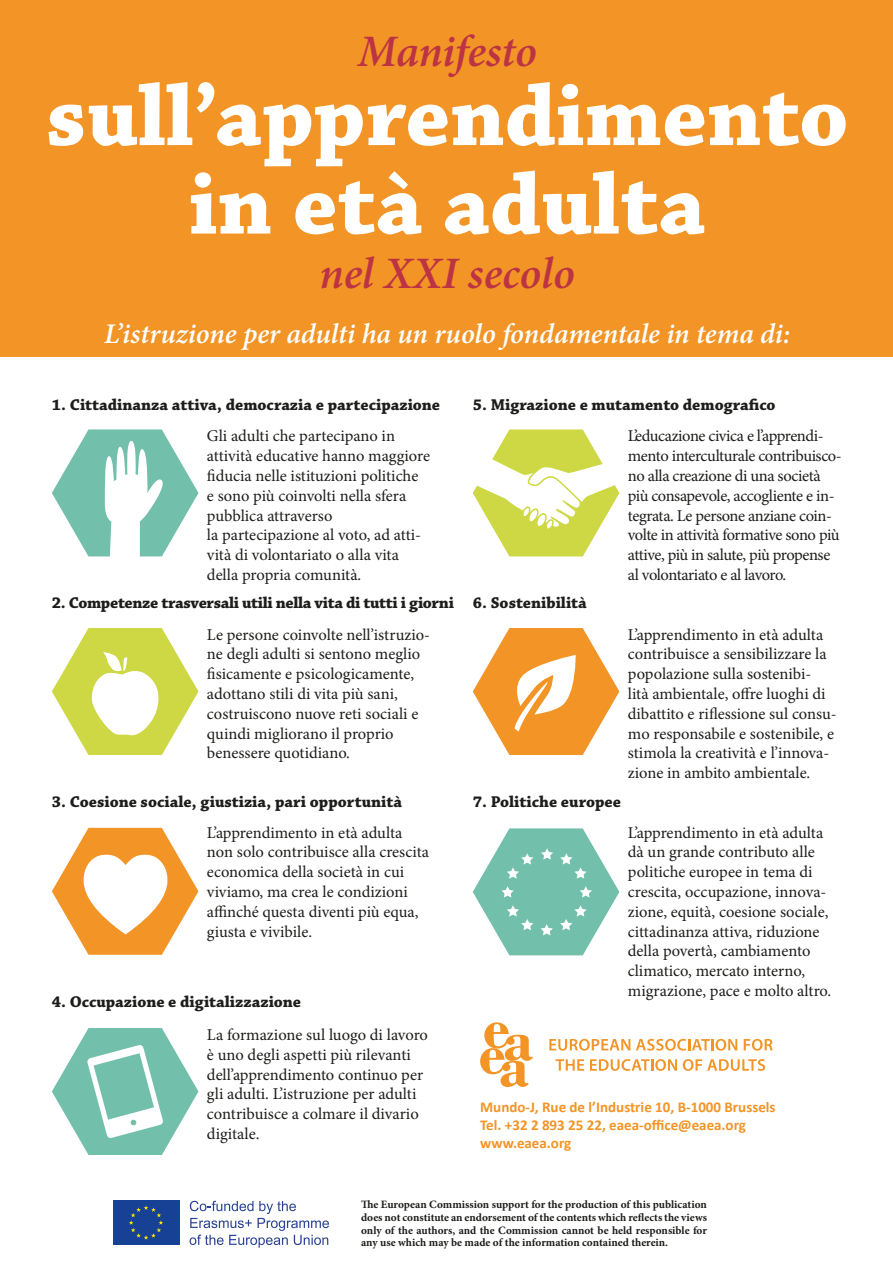
<style>
.page{position:relative;width:893px;height:1263px;background:#fff}
.page>*{position:absolute;margin:0;border:0;box-sizing:border-box;transform-origin:0 0}
.t1{font:700 90px/88.5px "Chaparral Pro";color:#fff;text-align:center}
.t2{font:italic 600 45px "Minion Pro";letter-spacing:-.005em;color:#bc3444}
.t3{font:italic 600 28.5px "Minion Pro";letter-spacing:-.005em;color:#fff}
.t4{font:16.5px/19.8px "Minion Pro";letter-spacing:-.005em;color:#1d1d1b}
.t5{font:16.5px/19.8px "Minion Pro";letter-spacing:-.025em;color:#1d1d1b}
.t6{font:700 16.5px "Chaparral Pro";color:#1d1d1b}
.t7{font:700 16.5px "Chaparral Pro";letter-spacing:-.02em;color:#1d1d1b}
.t8{font:700 15px/18px "Calibri";color:#f29426}
.t9{font:700 11.25px/12.8px "Minion Pro";color:#1d1d1b;text-align:justify}
</style>
<div class="page">
<div style="left:2px;top:0;width:891px;height:356px;background:#f29426"></div>
<svg style="left:52px;top:429px;width:146px;height:128px"></svg>
<svg style="left:52px;top:628px;width:146px;height:127px"></svg>
<svg style="left:52px;top:828px;width:146px;height:127px"></svg>
<svg style="left:52px;top:1028px;width:146px;height:127px"></svg>
<svg style="left:130px;top:1119px;width:7px;height:7px"></svg>
<svg style="left:473px;top:429px;width:147px;height:127px"></svg>
<svg style="left:473px;top:628px;width:146px;height:127px"></svg>
<svg style="left:473px;top:828px;width:146px;height:127px"></svg>
<svg style="left:480px;top:1022px;width:53px;height:65px"></svg>
<svg style="left:549px;top:1039px;width:81px;height:11px"></svg>
<svg style="left:636px;top:1039px;width:101px;height:11px"></svg>
<svg style="left:744px;top:1039px;width:29px;height:11px"></svg>
<svg style="left:556px;top:1059px;width:28px;height:12px"></svg>
<svg style="left:590px;top:1059px;width:87px;height:12px"></svg>
<svg style="left:683px;top:1059px;width:82px;height:12px"></svg>
<div style="left:113px;top:1200px;width:66px;height:45px;background:#164194"></div>
<svg style="left:129px;top:1205px;width:34px;height:34px"></svg>
<svg style="left:190px;top:1201px;width:139px;height:46px"></svg>
<h2 class="t2" style="left:358px;top:20px;width:181px">Manifesto</h2>
<h1 class="t1" style="left:46px;top:75px;width:804px">sull’apprendimento in età adulta</h1>
<h2 class="t2" style="left:320px;top:242px;width:257px">nel XXI secolo</h2>
<h3 class="t3" style="left:104px;top:314px;width:688px">L’istruzione per adulti ha un ruolo fondamentale in tema di:</h3>
<p class="t6" style="left:52px;top:395px;width:390px">1. Cittadinanza attiva, democrazia e partecipazione</p>
<p class="t4" style="left:207px;top:426px;width:225px">Gli adulti che partecipano in attività educative hanno maggiore fiducia nelle istituzioni politiche<br>e sono più coinvolti nella sfera pubblica attraverso<br>la partecipazione al voto, ad atti&shy;vità di volontariato o alla vita della propria comunità.</p>
<p class="t7" style="left:52px;top:593px;width:404px">2. Competenze trasversali utili nella vita di tutti i giorni</p>
<p class="t4" style="left:207px;top:624px;width:225px">Le persone coinvolte nell’istruzio&shy;ne degli adulti si sentono meglio fisicamente e psicologicamente, adottano stili di vita più sani, costruiscono nuove reti sociali e quindi migliorano il proprio benessere quotidiano.</p>
<p class="t6" style="left:52px;top:792px;width:352px">3. Coesione sociale, giustizia, pari opportunità</p>
<p class="t4" style="left:207px;top:822px;width:224px">L’apprendimento in età adulta non solo contribuisce alla crescita economica della società in cui viviamo, ma crea le condizioni affinché questa diventi più equa, giusta e vivibile.</p>
<p class="t6" style="left:52px;top:992px;width:251px">4. Occupazione e digitalizzazione</p>
<p class="t4" style="left:207px;top:1025px;width:223px">La formazione sul luogo di lavoro è uno degli aspetti più rilevanti dell’apprendimento continuo per gli adulti. L’istruzione per adulti contribuisce a colmare il divario digitale.</p>
<p class="t6" style="left:473px;top:395px;width:304px">5. Migrazione e mutamento demografico</p>
<p class="t6" style="left:473px;top:593px;width:116px">6. Sostenibilità</p>
<p class="t5" style="left:628px;top:426px;width:215px">L’educazione civica e l’apprendi&shy;mento interculturale contribuisco&shy;no alla creazione di una società più consapevole, accogliente e in&shy;tegrata. Le persone anziane coin&shy;volte in attività formative sono più attive, più in salute, più propense al volontariato e al lavoro.</p>
<p class="t4" style="left:628px;top:624px;width:210px">L’apprendimento in età adulta contribuisce a sensibilizzare la popolazione sulla sostenibi-<br>lità ambientale, offre luoghi di dibattito e riflessione sul consu&shy;mo responsabile e sostenibile, e stimola la creatività e l’innova&shy;zione in ambito ambientale.</p>
<p class="t6" style="left:473px;top:792px;width:150px">7. Politiche europee</p>
<p class="t4" style="left:628px;top:822px;width:205px">L’apprendimento in età adulta dà un grande contributo alle politiche europee in tema di crescita, occupazione, innova&shy;zione, equità, coesione sociale, cittadinanza attiva, riduzione della povertà, cambiamento climatico, mercato interno, migrazione, pace e molto altro.</p>
<p class="t8" style="left:480px;top:1098px;width:297px">Mundo-J, Rue de l’Industrie 10, B-1000 Brussels<br>Tel. +32 2 893 25 22, eaea-office@eaea.org www.eaea.org</p>
<p class="t9" style="left:361px;top:1198px;width:347px">The European Commission support for the production of this publication does not constitute an endorsement of the contents which reflects the views only of the authors, and the Commission cannot be held responsible for any use which may be made of the information contained therein.</p>
</div>
